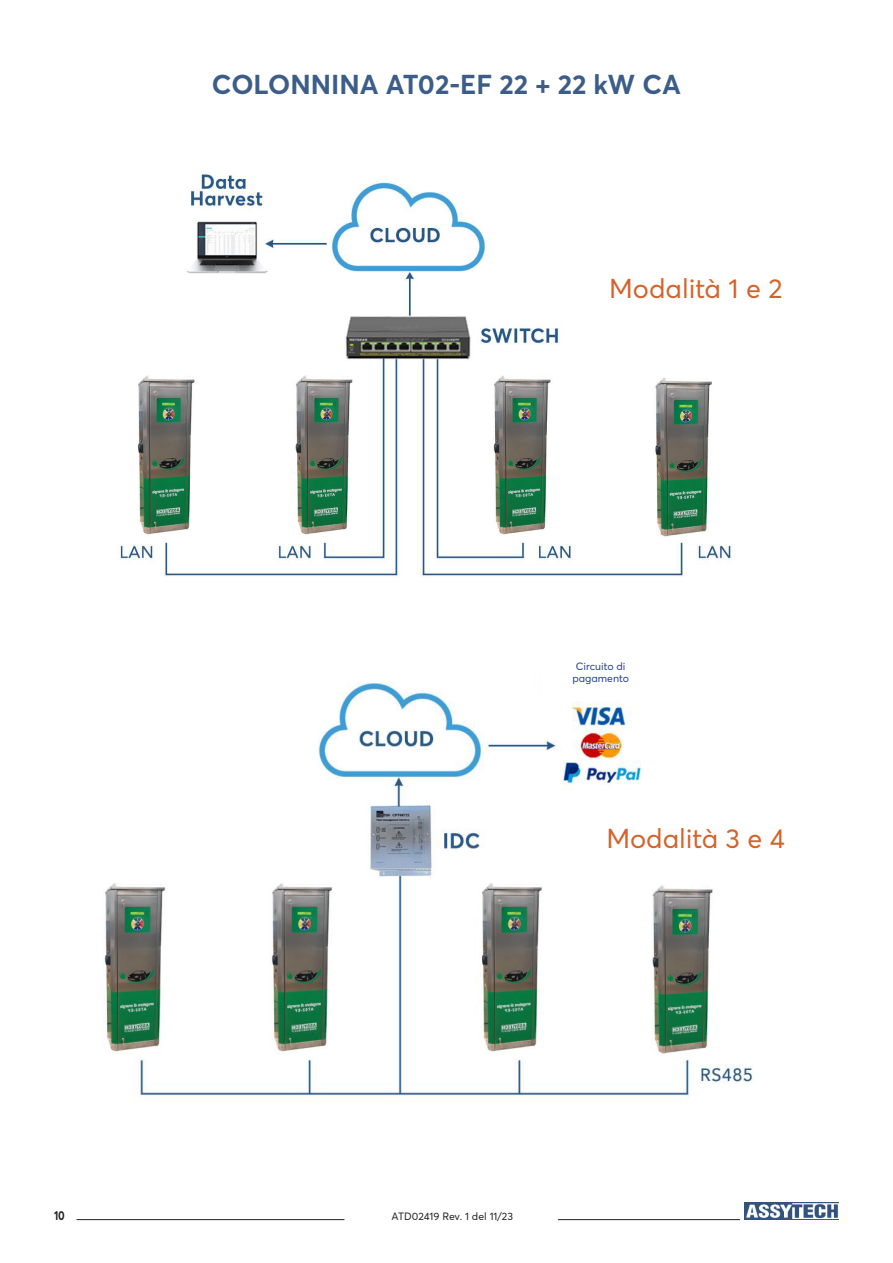
<style>
.page{position:relative;width:893px;height:1263px;background:#fff}
.page>*{position:absolute;margin:0;border:0;box-sizing:border-box;transform-origin:0 0}
.t1{font:700 27px "Averta";color:#3d5d89}
.t2{font:27px "Averta";color:#d3632a}
.t3{font:700 12.75px "Averta";color:#231f20;scale:.82 1}
.t4{font:10.5px "Averta";color:#231f20}
.t5{font:10.5px "Averta";color:#253f8e}
</style>
<div class="page">
<hr style="left:558px;top:1219px;width:182px;height:1px;background:#231f20">
<hr style="left:77px;top:1219px;width:267px;height:1px;background:#231f20">
<img style="left:745px;top:1202px;width:94px;height:18px">
<img style="left:119px;top:172px;width:613px;height:405px">
<img style="left:103px;top:682px;width:650px;height:416px">
<div style="left:540px;top:651px;width:121px;height:41px;background:#fff"></div>
<p class="t1" style="left:212px;top:67px;width:471px">COLONNINA AT02-EF 22 + 22 kW CA</p>
<p class="t2" style="left:609px;top:272px;width:175px">Modalità 1 e 2</p>
<p class="t5" style="left:576px;top:659px;width:51px">Circuito di</p>
<p class="t5" style="left:572px;top:672px;width:58px">pagamento</p>
<p class="t2" style="left:606px;top:821px;width:180px">Modalità 3 e 4</p>
<p class="t3" style="left:54px;top:1207px;width:15px">10</p>
<p class="t4" style="left:392px;top:1209px;width:123px">ATD02419 Rev. 1 del 11/23</p>
</div>
